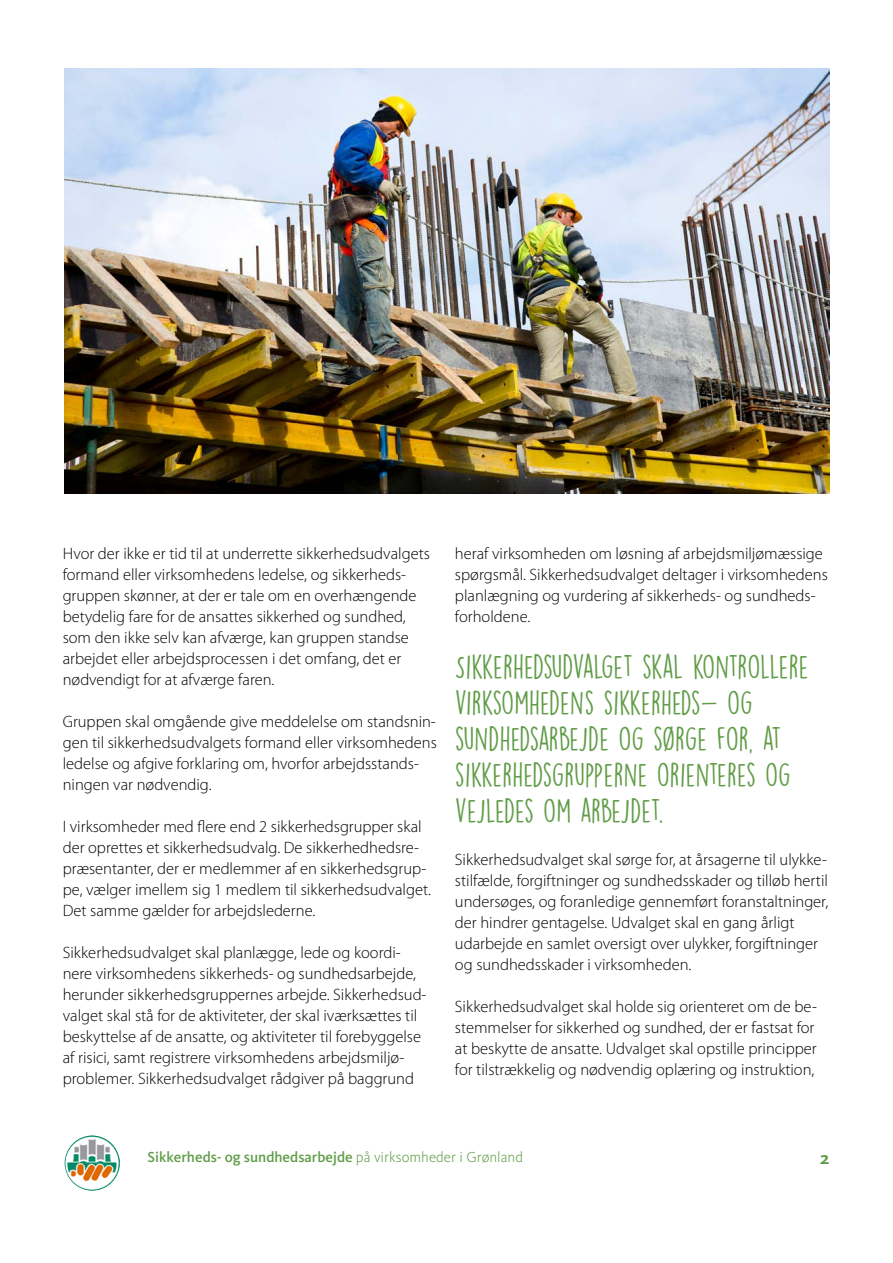
<style>
.page{position:relative;width:893px;height:1263px;background:#fff}
.page>*{position:absolute;margin:0;border:0;box-sizing:border-box;transform-origin:0 0}
.t1{font:30px/36px "DK Lemon Yellow Sun";letter-spacing:-.01em;color:#619d48}
.t2{font:700 18px "Kievit Pro";color:#619d48}
.t3{font:300 16.5px/21px "Myriad Pro";color:#000}
.t4{font:500 15px "Kievit Pro";color:#619d48}
.s1{font-weight:300}
</style>
<div class="page">
<img style="left:65px;top:1135px;width:55px;height:56px;border-radius:28px">
<img style="left:65px;top:68px;width:764px;height:425px">
<p class="t3" style="left:63px;top:543px;width:369px">Hvor der ikke er tid til at underrette sikkerhedsudvalgets formand eller virksomhedens ledelse, og sikkerheds&shy;gruppen skønner, at der er tale om en overhængende betydelig fare for de ansattes sikkerhed og sundhed, som den ikke selv kan afværge, kan gruppen standse arbejdet eller arbejdsprocessen i det omfang, det er nødvendigt for at afværge faren.</p>
<p class="t3" style="left:63px;top:711px;width:376px">Gruppen skal omgående give meddelelse om standsnin&shy;gen til sikkerhedsudvalgets formand eller virksomhedens ledelse og afgive forklaring om, hvorfor arbejdsstands&shy;ningen var nødvendig.</p>
<p class="t3" style="left:63px;top:816px;width:370px">I virksomheder med flere end 2 sikkerhedsgrupper skal der oprettes et sikkerhedsudvalg. De sikkerhedhedsre&shy;præsentanter, der er medlemmer af en sikkerhedsgrup&shy;pe, vælger imellem sig 1 medlem til sikkerhedsudvalget.<br>Det samme gælder for arbejdslederne.</p>
<p class="t3" style="left:63px;top:942px;width:365px">Sikkerhedsudvalget skal planlægge, lede og koordi&shy;nere virksomhedens sikkerheds- og sundhedsarbejde, herunder sikkerhedsgruppernes arbejde. Sikkerhedsud&shy;valget skal stå for de aktiviteter, der skal iværksættes til beskyttelse af de ansatte, og aktiviteter til forebyggelse af risici, samt registrere virksomhedens arbejdsmiljø&shy;problemer. Sikkerhedsudvalget rådgiver på baggrund</p>
<p class="t3" style="left:455px;top:543px;width:374px">heraf virksomheden om løsning af arbejdsmiljømæssige spørgsmål. Sikkerhedsudvalget deltager i virksomhedens planlægning og vurdering af sikkerheds- og sundheds&shy;forholdene.</p>
<h1 class="t1" style="left:455px;top:648px;width:355px">SIKKERHEDSUDVALGET SKAL KONTROLLERE<br>VIRKSOMHEDENS SIKKERHEDS- OG<br>SUNDHEDSARBEJDE OG SØRGE FOR, AT<br>SIKKERHEDSGRUPPERNE ORIENTERES OG<br>VEJLEDES OM ARBEJDET.</h1>
<p class="t3" style="left:455px;top:849px;width:375px">Sikkerhedsudvalget skal sørge for, at årsagerne til ulykke&shy;stilfælde, forgiftninger og sundhedsskader og tilløb hertil undersøges, og foranledige gennemført foranstaltninger, der hindrer gentagelse. Udvalget skal en gang årligt udarbejde en samlet oversigt over ulykker, forgiftninger og sundhedsskader i virksomheden.</p>
<p class="t3" style="left:455px;top:996px;width:363px">Sikkerhedsudvalget skal holde sig orienteret om de be&shy;stemmelser for sikkerhed og sundhed, der er fastsat for at beskytte de ansatte. Udvalget skal opstille principper for tilstrækkelig og nødvendig oplæring og instruktion,</p>
<p class="t4" style="left:148px;top:1147px;width:377px">Sikkerheds- og sundhedsarbejde <span class="s1">på virksomheder i Grønland</span></p>
<p class="t2" style="left:820px;top:1147px;width:11px">2</p>
</div>
